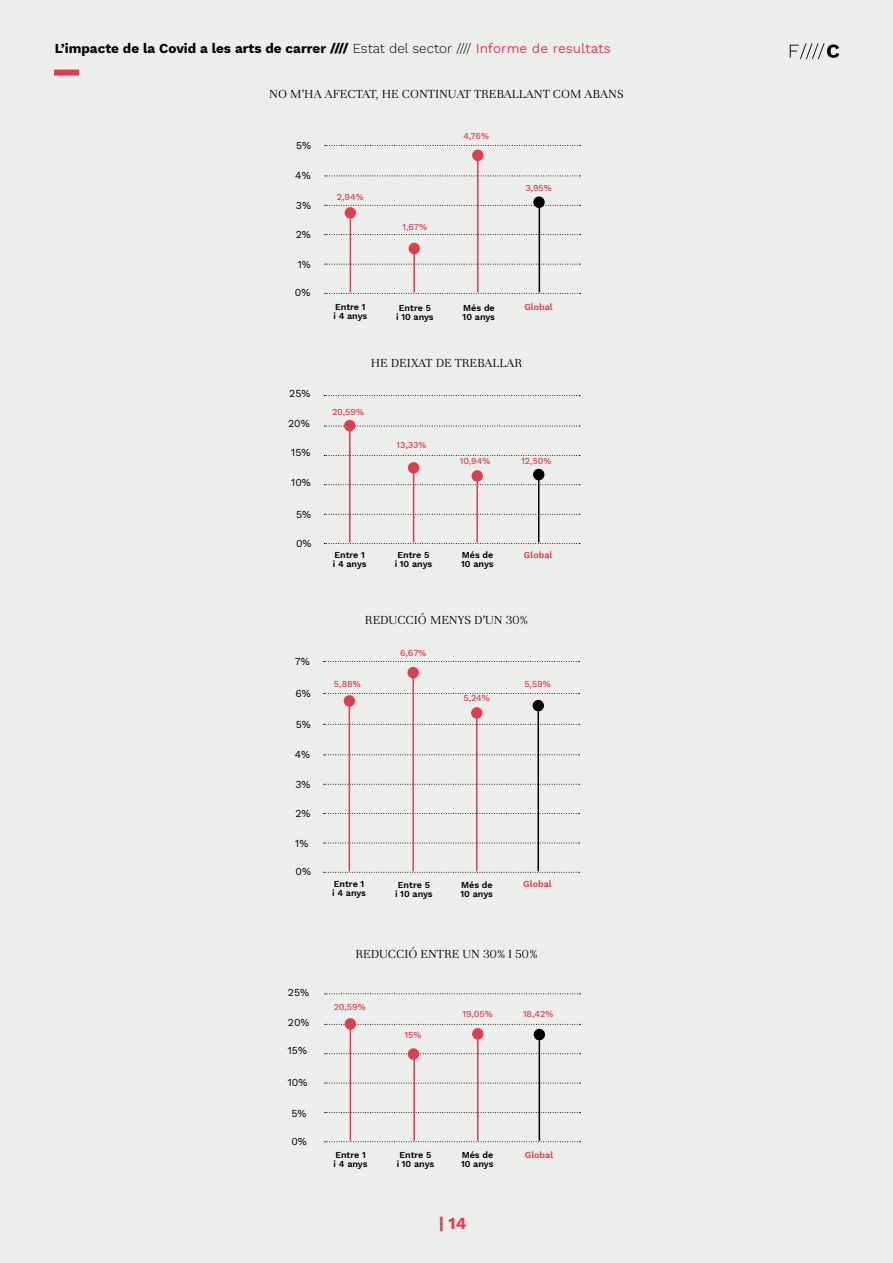
<style>
.page{position:relative;width:893px;height:1263px;background:#ebeeeb}
.page>*{position:absolute;margin:0;border:0;box-sizing:border-box;transform-origin:0 0}
.t1{font:700 16.5px "Work Sans";color:#e13d51}
.Títol-seccions{font:300 13.5px "Unna";color:#000}
.t2{font:700 13.5px "Work Sans";color:#000}
.t3{font:10.5px "Work Sans";color:#000}
.t4{font:600 9px/9px "Work Sans";color:#000}
.t5{font:500 9px "Work Sans";color:#e13d51}
.t6{font:600 9px "Work Sans";color:#e13d51}
.s1{font-weight:300}
.s2{font-weight:400;color:#e13d51}
</style>
<div class="page">
<div style="left:54px;top:70px;width:25px;height:6px;background:#e13d51"></div>
<img style="left:789px;top:43px;width:51px;height:17px">
<svg style="left:324px;top:395px;width:256px;height:1px"></svg>
<svg style="left:324px;top:426px;width:256px;height:1px"></svg>
<svg style="left:324px;top:455px;width:256px;height:1px"></svg>
<svg style="left:324px;top:484px;width:256px;height:1px"></svg>
<svg style="left:324px;top:514px;width:256px;height:1px"></svg>
<svg style="left:324px;top:543px;width:256px;height:1px"></svg>
<div style="left:345px;top:421px;width:10px;height:10px;background:#e13d51;border-radius:50%"></div>
<div style="left:344px;top:420px;width:11px;height:11px;border:2px solid #e13d51;border-radius:50%"></div>
<div style="left:409px;top:463px;width:10px;height:10px;background:#e13d51;border-radius:50%"></div>
<div style="left:408px;top:462px;width:11px;height:12px;border:2px solid #e13d51;border-radius:50%"></div>
<div style="left:472px;top:471px;width:10px;height:10px;background:#e13d51;border-radius:50%"></div>
<div style="left:472px;top:470px;width:11px;height:12px;border:2px solid #e13d51;border-radius:50%"></div>
<div style="left:534px;top:470px;width:10px;height:10px;background:#000;border-radius:50%"></div>
<div style="left:533px;top:469px;width:11px;height:11px;border:2px solid #000;border-radius:50%"></div>
<hr style="left:413px;top:470px;width:1px;height:73px;background:#e13d51">
<hr style="left:349px;top:430px;width:2px;height:113px;background:#e13d51">
<hr style="left:538px;top:475px;width:1px;height:68px;background:#000">
<hr style="left:476px;top:476px;width:2px;height:67px;background:#e13d51">
<svg style="left:325px;top:145px;width:256px;height:1px"></svg>
<svg style="left:325px;top:176px;width:256px;height:1px"></svg>
<svg style="left:325px;top:205px;width:256px;height:1px"></svg>
<svg style="left:325px;top:234px;width:256px;height:1px"></svg>
<svg style="left:325px;top:264px;width:256px;height:1px"></svg>
<svg style="left:325px;top:293px;width:256px;height:1px"></svg>
<div style="left:345px;top:208px;width:10px;height:10px;background:#e13d51;border-radius:50%"></div>
<div style="left:345px;top:207px;width:11px;height:12px;border:2px solid #e13d51;border-radius:50%"></div>
<div style="left:409px;top:243px;width:10px;height:10px;background:#e13d51;border-radius:50%"></div>
<div style="left:409px;top:243px;width:11px;height:11px;border:2px solid #e13d51;border-radius:50%"></div>
<div style="left:473px;top:150px;width:10px;height:10px;background:#e13d51;border-radius:50%"></div>
<div style="left:472px;top:150px;width:11px;height:11px;border:2px solid #e13d51;border-radius:50%"></div>
<div style="left:534px;top:197px;width:10px;height:10px;background:#000;border-radius:50%"></div>
<div style="left:533px;top:196px;width:12px;height:12px;border:2px solid #000;border-radius:50%"></div>
<hr style="left:413px;top:250px;width:2px;height:42px;background:#e13d51">
<hr style="left:350px;top:219px;width:1px;height:73px;background:#e13d51">
<hr style="left:539px;top:207px;width:1px;height:85px;background:#000">
<hr style="left:477px;top:159px;width:2px;height:133px;background:#e13d51">
<svg style="left:324px;top:724px;width:255px;height:1px"></svg>
<svg style="left:324px;top:693px;width:255px;height:1px"></svg>
<svg style="left:324px;top:661px;width:255px;height:1px"></svg>
<svg style="left:324px;top:754px;width:255px;height:1px"></svg>
<svg style="left:324px;top:784px;width:255px;height:1px"></svg>
<svg style="left:324px;top:813px;width:255px;height:1px"></svg>
<svg style="left:324px;top:843px;width:255px;height:1px"></svg>
<svg style="left:324px;top:872px;width:255px;height:1px"></svg>
<div style="left:344px;top:696px;width:10px;height:10px;background:#e13d51;border-radius:50%"></div>
<div style="left:344px;top:695px;width:11px;height:12px;border:2px solid #e13d51;border-radius:50%"></div>
<div style="left:408px;top:668px;width:10px;height:10px;background:#e13d51;border-radius:50%"></div>
<div style="left:407px;top:667px;width:12px;height:11px;border:2px solid #e13d51;border-radius:50%"></div>
<div style="left:472px;top:708px;width:10px;height:10px;background:#e13d51;border-radius:50%"></div>
<div style="left:471px;top:707px;width:11px;height:12px;border:2px solid #e13d51;border-radius:50%"></div>
<div style="left:533px;top:701px;width:10px;height:10px;background:#000;border-radius:50%"></div>
<div style="left:533px;top:700px;width:11px;height:11px;border:2px solid #000;border-radius:50%"></div>
<hr style="left:412px;top:676px;width:2px;height:195px;background:#e13d51">
<hr style="left:349px;top:701px;width:1px;height:170px;background:#e13d51">
<hr style="left:537px;top:711px;width:2px;height:160px;background:#000">
<hr style="left:476px;top:716px;width:1px;height:155px;background:#e13d51">
<svg style="left:325px;top:993px;width:256px;height:1px"></svg>
<svg style="left:325px;top:1024px;width:256px;height:1px"></svg>
<svg style="left:325px;top:1053px;width:256px;height:1px"></svg>
<svg style="left:325px;top:1083px;width:256px;height:1px"></svg>
<svg style="left:325px;top:1112px;width:256px;height:1px"></svg>
<svg style="left:325px;top:1141px;width:256px;height:1px"></svg>
<div style="left:345px;top:1019px;width:10px;height:10px;background:#e13d51;border-radius:50%"></div>
<div style="left:345px;top:1018px;width:11px;height:12px;border:2px solid #e13d51;border-radius:50%"></div>
<div style="left:409px;top:1049px;width:9px;height:10px;background:#e13d51;border-radius:50%"></div>
<div style="left:408px;top:1048px;width:11px;height:12px;border:2px solid #e13d51;border-radius:50%"></div>
<div style="left:473px;top:1029px;width:10px;height:10px;background:#e13d51;border-radius:50%"></div>
<div style="left:472px;top:1028px;width:11px;height:11px;border:2px solid #e13d51;border-radius:50%"></div>
<div style="left:534px;top:1029px;width:10px;height:11px;background:#000;border-radius:50%"></div>
<div style="left:534px;top:1029px;width:11px;height:11px;border:2px solid #000;border-radius:50%"></div>
<hr style="left:413px;top:1055px;width:2px;height:86px;background:#e13d51">
<hr style="left:350px;top:1028px;width:1px;height:113px;background:#e13d51">
<hr style="left:539px;top:1040px;width:1px;height:101px;background:#000">
<hr style="left:477px;top:1037px;width:2px;height:104px;background:#e13d51">
<h2 class="t2" style="left:55px;top:38px;width:558px">L’impacte de la Covid a les arts de carrer //// <span class="s1">Estat del sector ////</span> <span class="s2">Informe de resultats</span></h2>
<p class="Títol-seccions" style="left:269px;top:84px;width:356px">NO M’HA AFECTAT, HE CONTINUAT TREBALLANT COM ABANS</p>
<p class="t3" style="left:296px;top:138px;width:17px">5%</p>
<p class="t3" style="left:295px;top:167px;width:17px">4%</p>
<p class="t3" style="left:296px;top:197px;width:17px">3%</p>
<p class="t3" style="left:296px;top:226px;width:17px">2%</p>
<p class="t3" style="left:298px;top:256px;width:15px">1%</p>
<p class="t3" style="left:295px;top:285px;width:17px">0%</p>
<p class="t3" style="left:289px;top:385px;width:23px">25%</p>
<p class="t3" style="left:288px;top:416px;width:23px">20%</p>
<p class="t3" style="left:291px;top:444px;width:21px">15%</p>
<p class="t3" style="left:291px;top:474px;width:21px">10%</p>
<p class="t3" style="left:296px;top:507px;width:17px">5%</p>
<p class="t3" style="left:296px;top:535px;width:17px">0%</p>
<p class="t3" style="left:295px;top:653px;width:16px">7%</p>
<p class="t3" style="left:295px;top:685px;width:17px">6%</p>
<p class="t3" style="left:296px;top:717px;width:17px">5%</p>
<p class="t3" style="left:295px;top:746px;width:17px">4%</p>
<p class="t3" style="left:295px;top:776px;width:17px">3%</p>
<p class="t3" style="left:295px;top:805px;width:17px">2%</p>
<p class="t3" style="left:295px;top:836px;width:15px">1%</p>
<p class="t3" style="left:296px;top:864px;width:17px">0%</p>
<p class="t3" style="left:288px;top:984px;width:23px">25%</p>
<p class="t3" style="left:288px;top:1014px;width:23px">20%</p>
<p class="t3" style="left:288px;top:1043px;width:21px">15%</p>
<p class="t3" style="left:288px;top:1074px;width:21px">10%</p>
<p class="t3" style="left:291px;top:1105px;width:17px">5%</p>
<p class="t3" style="left:291px;top:1133px;width:17px">0%</p>
<p class="t5" style="left:337px;top:190px;width:28px">2,94%</p>
<p class="t5" style="left:402px;top:220px;width:26px">1,67%</p>
<p class="t5" style="left:463px;top:129px;width:27px">4,76%</p>
<p class="t5" style="left:525px;top:181px;width:28px">3,95%</p>
<p class="t4" style="left:333px;top:302px;width:35px">Entre 1 i 4 anys</p>
<p class="t4" style="left:396px;top:303px;width:39px;text-align:center">Entre 5<br>i 10 anys</p>
<p class="t4" style="left:463px;top:303px;width:34px">Més de<br>10 anys</p>
<p class="t6" style="left:524px;top:300px;width:30px">Global</p>
<p class="Títol-seccions" style="left:371px;top:353px;width:153px">HE DEIXAT DE TREBALLAR</p>
<p class="t5" style="left:332px;top:405px;width:33px">20,59%</p>
<p class="t5" style="left:397px;top:439px;width:31px">13,33%</p>
<p class="t5" style="left:460px;top:454px;width:32px">10,94%</p>
<p class="t5" style="left:521px;top:454px;width:32px">12,50%</p>
<p class="t4" style="left:333px;top:550px;width:35px">Entre 1 i 4 anys</p>
<p class="t4" style="left:395px;top:550px;width:39px;text-align:center">Entre 5<br>i 10 anys</p>
<p class="t4" style="left:461px;top:550px;width:34px">Més de<br>10 anys</p>
<p class="t6" style="left:524px;top:548px;width:30px">Global</p>
<p class="Títol-seccions" style="left:365px;top:610px;width:164px">REDUCCIÓ MENYS D’UN 30%</p>
<p class="t5" style="left:334px;top:677px;width:28px">5,88%</p>
<p class="t5" style="left:400px;top:646px;width:28px">6,67%</p>
<p class="t5" style="left:463px;top:691px;width:28px">5,24%</p>
<p class="t5" style="left:524px;top:677px;width:28px">5,59%</p>
<p class="t4" style="left:332px;top:879px;width:35px">Entre 1 i 4 anys</p>
<p class="t4" style="left:395px;top:880px;width:39px;text-align:center">Entre 5<br>i 10 anys</p>
<p class="t4" style="left:461px;top:880px;width:34px">Més de<br>10 anys</p>
<p class="t6" style="left:523px;top:877px;width:30px">Global</p>
<p class="Títol-seccions" style="left:355px;top:944px;width:183px">REDUCCIÓ ENTRE UN 30% I 50%</p>
<p class="t5" style="left:334px;top:1000px;width:33px">20,59%</p>
<p class="t5" style="left:405px;top:1028px;width:18px">15%</p>
<p class="t5" style="left:462px;top:1007px;width:32px">19,05%</p>
<p class="t5" style="left:523px;top:1007px;width:32px">18,42%</p>
<p class="t4" style="left:334px;top:1150px;width:35px">Entre 1 i 4 anys</p>
<p class="t4" style="left:397px;top:1150px;width:39px;text-align:center">Entre 5<br>i 10 anys</p>
<p class="t4" style="left:461px;top:1150px;width:34px">Més de<br>10 anys</p>
<p class="t6" style="left:525px;top:1148px;width:30px">Global</p>
<h1 class="t1" style="left:439px;top:1211px;width:29px">| 14</h1>
</div>
